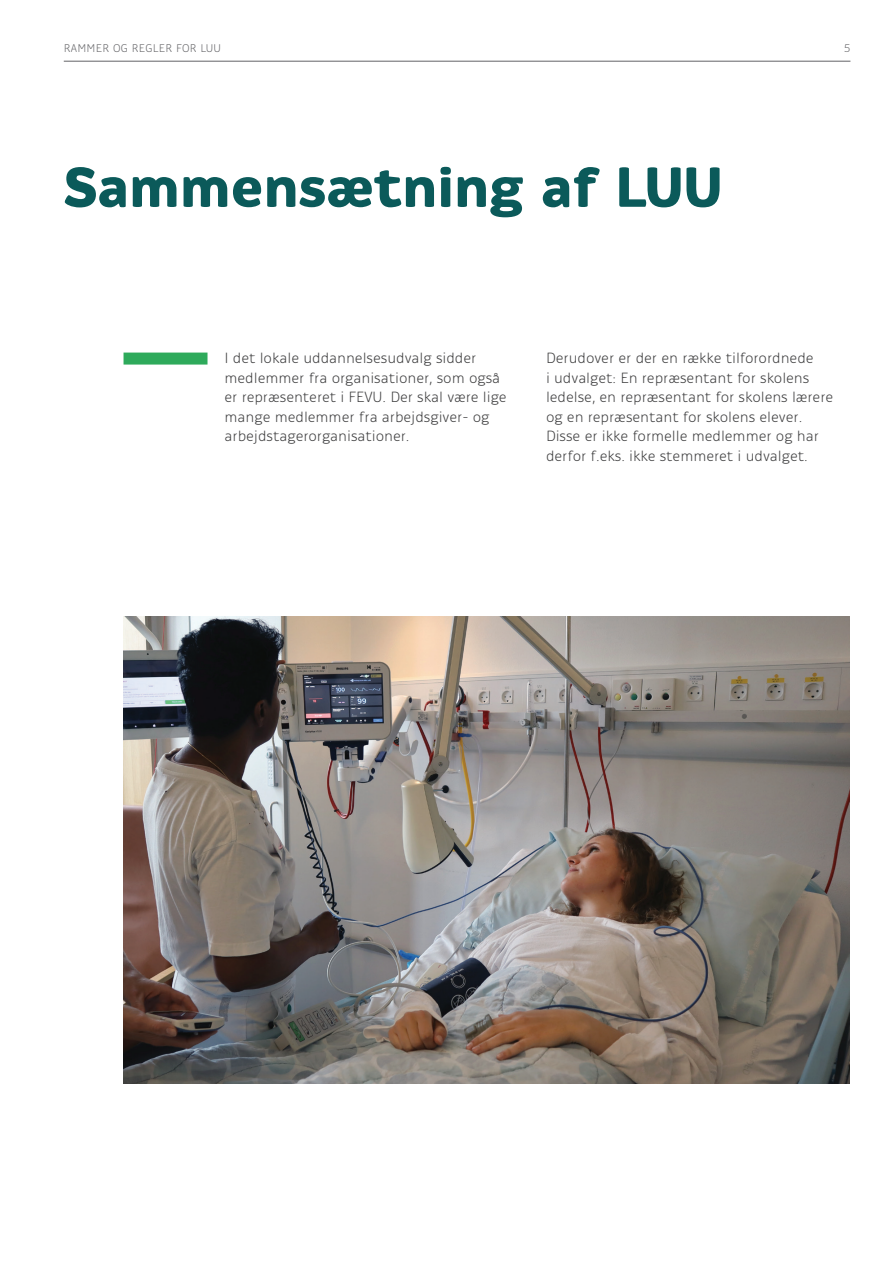
<style>
.page{position:relative;width:893px;height:1263px;background:#fff}
.page>*{position:absolute;margin:0;border:0;box-sizing:border-box;transform-origin:0 0}
.t1{font:700 57px "Ovink";letter-spacing:.01em;color:#0b5a5a}
.t2{font:300 15px/19.5px "Ovink";letter-spacing:-.005em;color:#3e3e3f}
.t3{font:300 11.25px "Ovink";letter-spacing:.025em;color:#636366}
</style>
<div class="page">
<hr style="left:64px;top:61px;width:786px;height:1px;background:#636366">
<div style="left:124px;top:353px;width:83px;height:12px;background:#2eaa5b"></div>
<img style="left:124px;top:617px;width:726px;height:467px">
<p class="t3" style="left:64px;top:42px;width:159px">RAMMER OG REGLER FOR LUU</p>
<p class="t3" style="left:844px;top:42px;width:8px">5</p>
<h1 class="t1" style="left:64px;top:153px;width:660px">Sammensætning af LUU</h1>
<p class="t2" style="left:225px;top:349px;width:284px">I det lokale uddannelsesudvalg sidder medlemmer fra organisationer, som også er repræsenteret i FEVU. Der skal være lige mange medlemmer fra arbejdsgiver- og arbejdstagerorganisationer.</p>
<p class="t2" style="left:546px;top:349px;width:289px">Derudover er der en række tilforordnede<br>i udvalget: En repræsentant for skolens ledelse, en repræsentant for skolens lærere og en repræsentant for skolens elever.<br>Disse er ikke formelle medlemmer og har derfor f.eks. ikke stemmeret i udvalget.</p>
</div>
